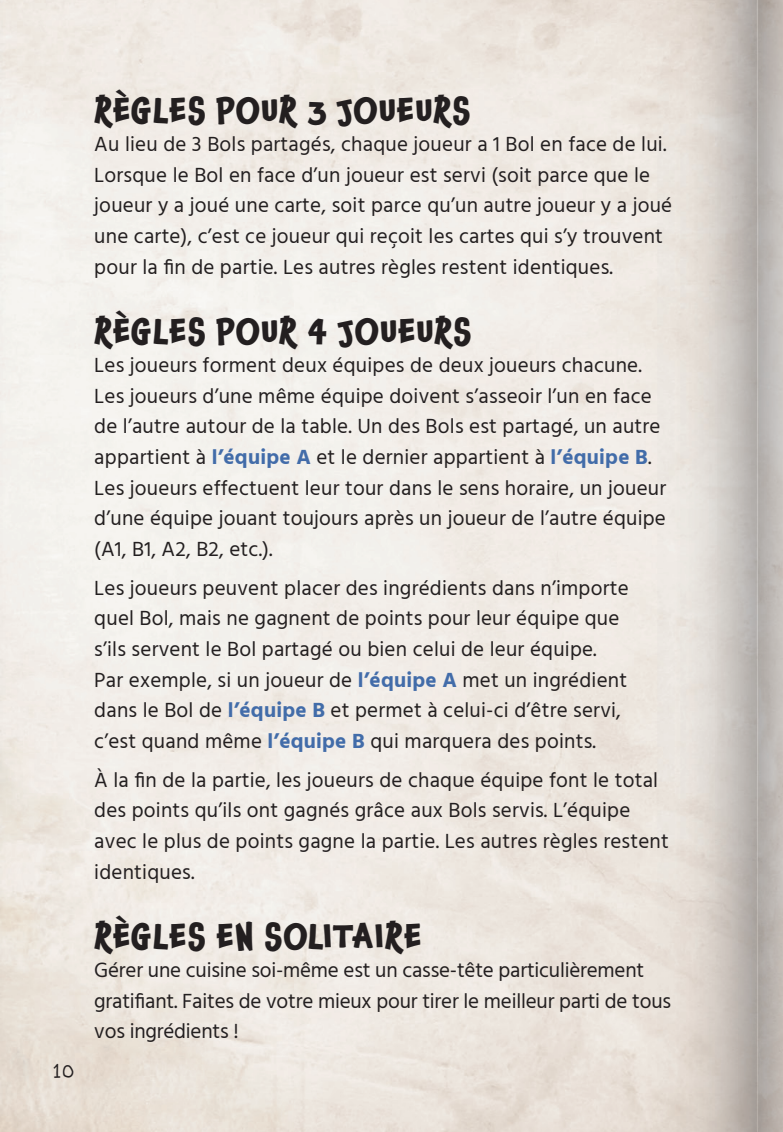
<style>
.page{position:relative;width:783px;height:1132px;background:#fff}
.page>*{position:absolute;margin:0;border:0;box-sizing:border-box;transform-origin:0 0}
.t1{font:700 33px "Chaloops";letter-spacing:.035em;color:#231f20}
.t2{font:21px/30.6px "Hind Guntur";letter-spacing:.01em;color:#231f20}
.t3{font:21px/30.6px "Hind Guntur";letter-spacing:-.01em;color:#231f20}
.t4{font:21px "Chaloops";color:#231f20}
.s1{font-weight:700;color:#426ca9}
</style>
<div class="page">
<p class="t4" style="left:53px;top:1052px;width:23px">10</p>
<h1 class="t1" style="left:94px;top:82px;width:377px">RÈGLES POUR 3 JOUEURS</h1>
<p class="t2" style="left:94px;top:129px;width:579px">Au lieu de 3 Bols partagés, chaque joueur a 1 Bol en face de lui.<br>Lorsque le Bol en face d’un joueur est servi (soit parce que le joueur y a joué une carte, soit parce qu’un autre joueur y a joué une carte), c’est ce joueur qui reçoit les cartes qui s’y trouvent pour la fin de partie. Les autres règles restent identiques.</p>
<h1 class="t1" style="left:94px;top:303px;width:378px">RÈGLES POUR 4 JOUEURS</h1>
<p class="t2" style="left:94px;top:349px;width:573px">Les joueurs forment deux équipes de deux joueurs chacune.<br>Les joueurs d’une même équipe doivent s’asseoir l’un en face de l’autre autour de la table. Un des Bols est partagé, un autre appartient à <span class="s1">l’équipe A</span> et le dernier appartient à <span class="s1">l’équipe B</span>.<br>Les joueurs effectuent leur tour dans le sens horaire, un joueur d’une équipe jouant toujours après un joueur de l’autre équipe (A1, B1, A2, B2, etc.).</p>
<p class="t2" style="left:94px;top:572px;width:535px">Les joueurs peuvent placer des ingrédients dans n’importe quel Bol, mais ne gagnent de points pour leur équipe que s’ils servent le Bol partagé ou bien celui de leur équipe.<br>Par exemple, si un joueur de <span class="s1">l’équipe A</span> met un ingrédient dans le Bol de <span class="s1">l’équipe B</span> et permet à celui-ci d’être servi, c’est quand même <span class="s1">l’équipe B</span> qui marquera des points.</p>
<p class="t2" style="left:94px;top:764px;width:576px">À la fin de la partie, les joueurs de chaque équipe font le total des points qu’ils ont gagnés grâce aux Bols servis. L’équipe avec le plus de points gagne la partie. Les autres règles restent identiques.</p>
<h1 class="t1" style="left:94px;top:907px;width:328px">RÈGLES EN SOLITAIRE</h1>
<p class="t3" style="left:94px;top:954px;width:578px">Gérer une cuisine soi-même est un casse-tête particulièrement gratifiant. Faites de votre mieux pour tirer le meilleur parti de tous vos ingrédients !</p>
</div>
